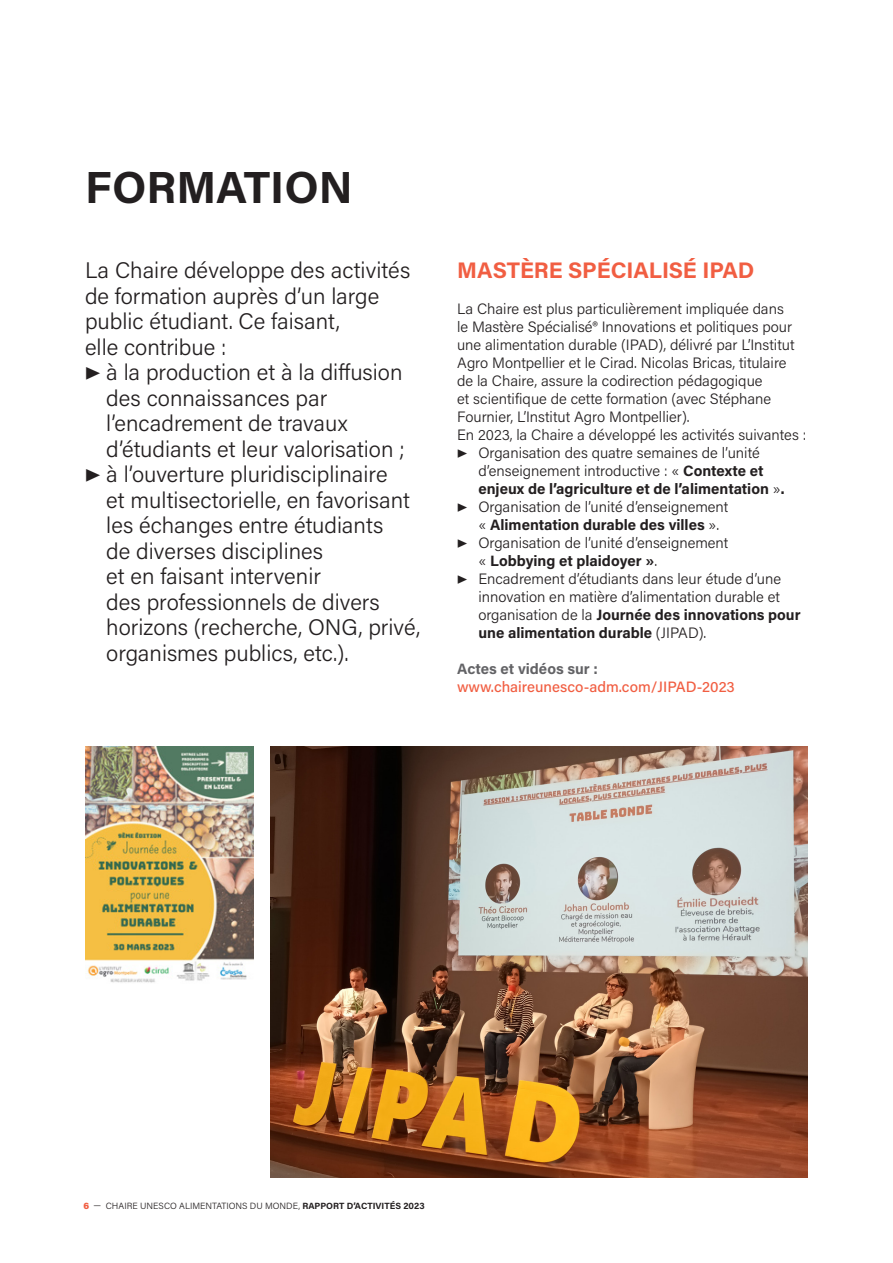
<style>
.page{position:relative;width:893px;height:1263px;background:#fff}
.page>*{position:absolute;margin:0;border:0;box-sizing:border-box;transform-origin:0 0}
.T1{font:700 45px "Acumin Pro";color:#231f20}
.TEXTE_Grand{font:300 22.5px/25.5px "Acumin Pro";color:#231f20}
.T2{font:700 22.5px "Acumin Pro";letter-spacing:-.005em;color:#f15e42}
.TEXTE{font:300 15px/18px "Acumin Pro";color:#231f20}
.TexteWEB{font:500 15px "Acumin Pro";color:#f15e42}
.T3_gris{font:700 15px "Acumin Pro";color:#636366}
.t1{font:300 9px "Acumin Pro";letter-spacing:.005em;color:#231f20}
.s1{font-weight:700}
.s2{font-weight:900;color:#f15e42}
</style>
<div class="page">
<img style="left:85px;top:746px;width:168px;height:237px">
<img style="left:270px;top:746px;width:538px;height:432px">
<p class="T1" style="left:85px;top:156px;width:269px">FORMATION</p>
<p class="TEXTE_Grand" style="left:85px;top:257px;width:327px">La Chaire développe des activités de formation auprès d’un large public étudiant. Ce faisant,<br>elle contribue :</p>
<p class="TEXTE_Grand" style="left:106px;top:359px;width:300px;text-indent:-21px">▶ à la production et à la diffusion des connaissances par l’encadrement de travaux d’étudiants et leur valorisation ;</p>
<p class="TEXTE_Grand" style="left:106px;top:461px;width:315px;text-indent:-21px">▶ à l’ouverture pluridisciplinaire<br>et multisectorielle, en favorisant les échanges entre étudiants<br>de diverses disciplines<br>et en faisant intervenir<br>des professionnels de divers horizons (recherche, ONG, privé, organismes publics, etc.).</p>
<p class="T2" style="left:457px;top:254px;width:299px">MASTÈRE SPÉCIALISÉ IPAD</p>
<p class="TEXTE" style="left:457px;top:299px;width:339px">La Chaire est plus particulièrement impliquée dans le Mastère Spécialisé® Innovations et politiques pour une alimentation durable (IPAD), délivré par L’Institut Agro Montpellier et le Cirad. Nicolas Bricas, titulaire de la Chaire, assure la codirection pédagogique<br>et scientifique de cette formation (avec Stéphane Fournier, L’Institut Agro Montpellier).</p>
<p class="TEXTE" style="left:457px;top:425px;width:351px">En 2023, la Chaire a développé les activités suivantes :</p>
<p class="TEXTE" style="left:478px;top:443px;width:308px;text-indent:-21px">▶ Organisation des quatre semaines de l’unité d’enseignement introductive : « <span class="s1">Contexte et enjeux de l’agriculture et de l’alimentation</span> »<span class="s1">.</span></p>
<p class="TEXTE" style="left:478px;top:497px;width:252px;text-indent:-21px">▶ Organisation de l’unité d’enseignement « <span class="s1">Alimentation durable des villes</span> ».</p>
<p class="TEXTE" style="left:478px;top:533px;width:252px;text-indent:-21px">▶ Organisation de l’unité d’enseignement « <span class="s1">Lobbying et plaidoyer »</span>.</p>
<p class="TEXTE" style="left:478px;top:569px;width:324px;text-indent:-21px">▶ Encadrement d’étudiants dans leur étude d’une innovation en matière d’alimentation durable et organisation de la <span class="s1">Journée des innovations pour une alimentation durable</span> (JIPAD).</p>
<p class="T3_gris" style="left:457px;top:658px;width:142px">Actes et vidéos sur :</p>
<p class="TexteWEB" style="left:457px;top:676px;width:279px">www.chaireunesco-adm.com/JIPAD-2023</p>
<p class="t1" style="left:83px;top:1199px;width:343px"><span class="s2">6</span> — CHAIRE UNESCO ALIMENTATIONS DU MONDE, <span class="s1">RAPPORT D’ACTIVITÉS 2023</span></p>
</div>
